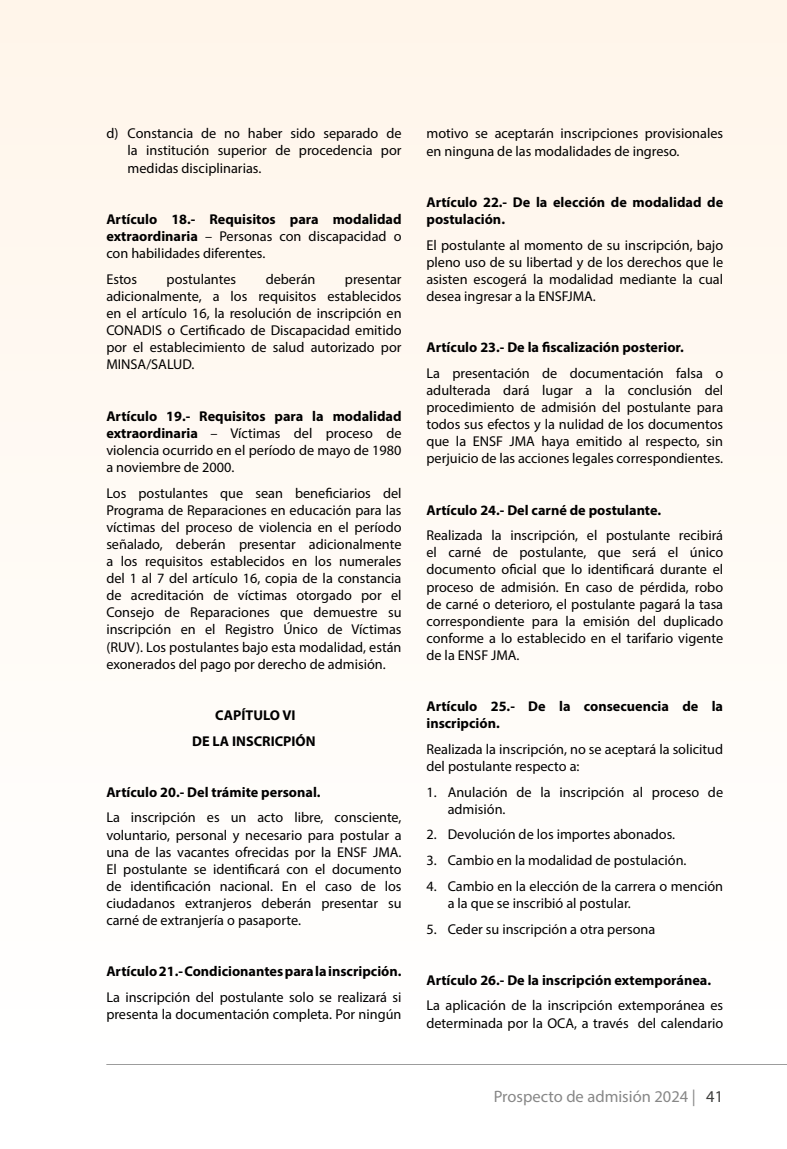
<style>
.page{position:relative;width:787px;height:1149px;background:#fff}
.page>*{position:absolute;margin:0;border:0;box-sizing:border-box;transform-origin:0 0}
.t1{font:16.5px "Myriad Pro";color:#878787}
.t2{font:14.25px/17.1px "Myriad Pro";color:#000;text-align:justify}
.t3{font:700 14.25px/25.7px "Myriad Pro";color:#000}
.s1{font-weight:700}
.s2{font-weight:400}
.s3{color:#3c3c3b}
</style>
<div class="page">
<hr style="left:106px;top:1063px;width:681px;height:1px;background:#000">
<div style="left:0;top:0;width:787px;height:1063px;background:#fffaf5"></div>
<p class="t2" style="left:128px;top:125px;width:275px;text-indent:-21px">d) Constancia de no haber sido separado de la institución superior de procedencia por medidas disciplinarias.</p>
<p class="t2" style="left:106px;top:210px;width:297px"><span class="s1">Artículo 18.- Requisitos para modalidad extraordinaria</span> – Personas con discapacidad o con habilidades diferentes.</p>
<p class="t2" style="left:106px;top:270px;width:32px">Estos</p>
<p class="t2" style="left:166px;top:270px;width:71px">postulantes</p>
<p class="t2" style="left:266px;top:270px;width:51px">deberán</p>
<p class="t2" style="left:106px;top:270px;width:297px;text-indent:238px">presentar adicionalmente, a los requisitos establecidos en el artículo 16, la resolución de inscripción en CONADIS o Certificado de Discapacidad emitido por el establecimiento de salud autorizado por MINSA/SALUD.</p>
<p class="t2" style="left:106px;top:407px;width:297px"><span class="s1">Artículo 19.- Requisitos para la modalidad extraordinaria</span> – Víctimas del proceso de violencia ocurrido en el período de mayo de 1980 a noviembre de 2000.</p>
<p class="t2" style="left:106px;top:484px;width:297px">Los postulantes que sean beneficiarios del Programa de Reparaciones en educación para las víctimas del proceso de violencia en el período señalado, deberán presentar adicionalmente a los requisitos establecidos en los numerales del 1 al 7 del artículo 16, copia de la constancia de acreditación de víctimas otorgado por el Consejo de Reparaciones que demuestre su inscripción en el Registro Único de Víctimas (RUV). Los postulantes bajo esta modalidad, están exonerados del pago por derecho de admisión.</p>
<p class="t3" style="left:192px;top:701px;width:125px;text-align:center">CAPÍTULO VI<br>DE LA INSCRICPIÓN</p>
<p class="t2" style="left:106px;top:778px;width:297px;line-height:25.7px"><span class="s1">Artículo 20.- Del trámite personal.<br></span>La inscripción es un acto libre, consciente,</p>
<p class="t2" style="left:106px;top:825px;width:297px">voluntario, personal y necesario para postular a una de las vacantes ofrecidas por la ENSF JMA.<br>El postulante se identificará con el documento de identificación nacional. En el caso de los ciudadanos extranjeros deberán presentar su carné de extranjería o pasaporte.</p>
<p class="t3" style="left:106px;top:957px;width:297px">Artículo 21.- Condicionantes para la inscripción.<br><span class="s2">La inscripción del postulante solo se realizará si</span></p>
<p class="t2" style="left:106px;top:1005px;width:297px">presenta la documentación completa. Por ningún</p>
<p class="t2" style="left:426px;top:125px;width:298px">motivo se aceptarán inscripciones provisionales en ninguna de las modalidades de ingreso.</p>
<p class="t3" style="left:426px;top:193px;width:298px;line-height:17.1px">Artículo 22.- De la elección de modalidad de postulación.</p>
<p class="t2" style="left:426px;top:236px;width:298px">El postulante al momento de su inscripción, bajo pleno uso de su libertad y de los derechos que le asisten escogerá la modalidad mediante la cual desea ingresar a la ENSFJMA.</p>
<p class="t3" style="left:426px;top:334px;width:298px">Artículo 23.- De la fiscalización posterior.<br><span class="s2">La presentación de documentación falsa o</span></p>
<p class="t2" style="left:426px;top:381px;width:298px">adulterada dará lugar a la conclusión del procedimiento de admisión del postulante para todos sus efectos y la nulidad de los documentos que la ENSF JMA haya emitido al respecto, sin perjuicio de las acciones legales correspondientes.</p>
<p class="t2" style="left:426px;top:496px;width:298px;line-height:25.7px"><span class="s1">Artículo 24.- Del carné de postulante.<br></span>Realizada la inscripción, el postulante recibirá</p>
<p class="t2" style="left:426px;top:543px;width:298px">el carné de postulante, que será el único documento oficial que lo identificará durante el proceso de admisión. En caso de pérdida, robo de carné o deterioro, el postulante pagará la tasa correspondiente para la emisión del duplicado conforme a lo establecido en el tarifario vigente de la ENSF JMA.</p>
<p class="t3" style="left:426px;top:697px;width:298px;line-height:17.1px">Artículo 25.- De la consecuencia de la inscripción.</p>
<p class="t2" style="left:426px;top:740px;width:298px">Realizada la inscripción, no se aceptará la solicitud del postulante respecto a:</p>
<p class="t2" style="left:448px;top:783px;width:277px;text-indent:-21px">1. Anulación de la inscripción al proceso de admisión.</p>
<p class="t2" style="left:426px;top:825px;width:250px">2. Devolución de los importes abonados.</p>
<p class="t2" style="left:426px;top:851px;width:262px">3. Cambio en la modalidad de postulación.</p>
<p class="t2" style="left:448px;top:876px;width:277px;text-indent:-21px">4. Cambio en la elección de la carrera o mención a la que se inscribió al postular.</p>
<p class="t2" style="left:426px;top:919px;width:230px">5. Ceder su inscripción a otra persona</p>
<p class="t2" style="left:426px;top:966px;width:298px;line-height:25.7px"><span class="s1">Artículo 26.- De la inscripción extemporánea.<br></span>La aplicación de la inscripción extemporánea es</p>
<p class="t2" style="left:426px;top:1013px;width:298px">determinada por la OCA, a través del calendario</p>
<p class="t1" style="left:494px;top:1085px;width:231px">Prospecto de admisión 2024 | <span class="s3">41</span></p>
</div>
